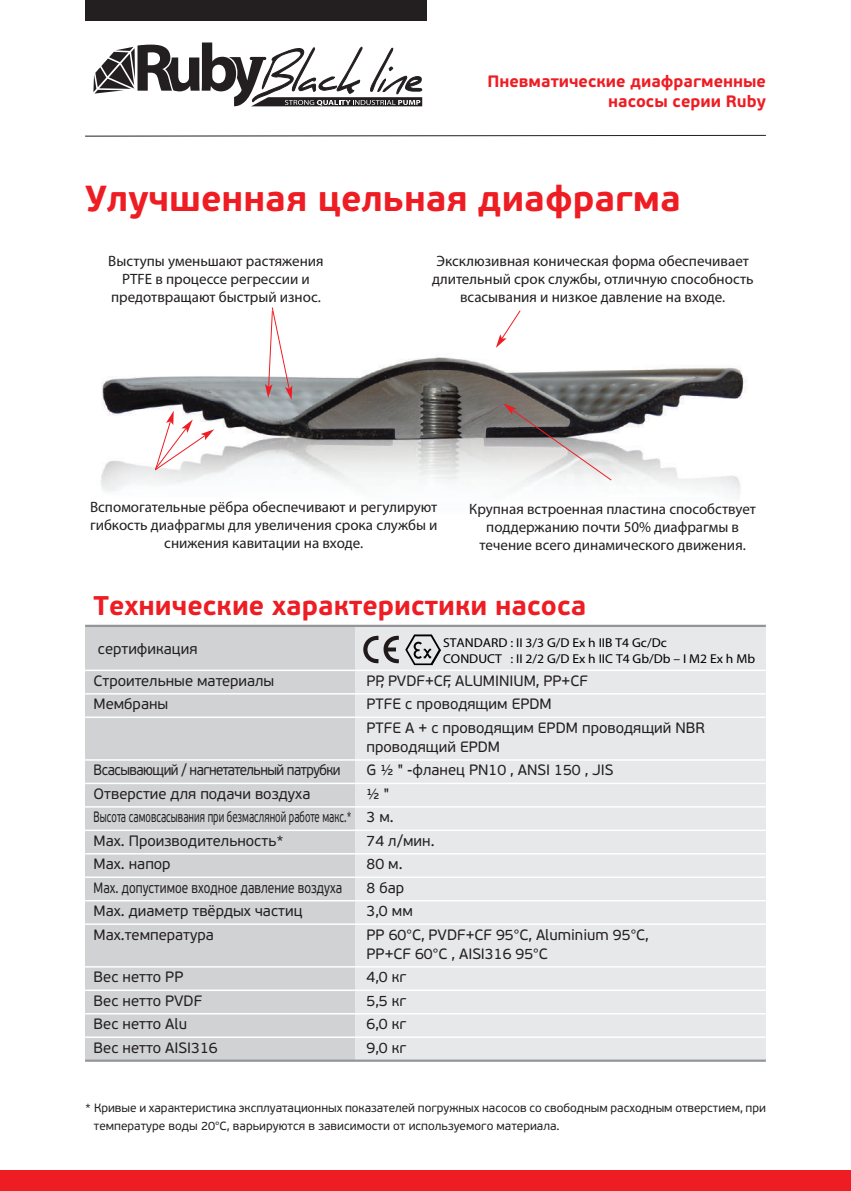
<style>
.page{position:relative;width:851px;height:1191px;background:#fff}
.page>*{position:absolute;margin:0;border:0;box-sizing:border-box;transform-origin:0 0}
.t1{font:700 36px "PF Beau Sans Pro";color:#ee1d23}
.t2{font:700 27px "PF Beau Sans Pro";color:#ee1d23}
.t3{font:700 16.5px/19.5px "PF Beau Sans Pro";color:#ee1d23;text-align:right}
.t4{font:15px/23.4px "PF Beau Sans Pro";color:#231f20}
.t5{font:15px/18px "Myriad Pro";color:#231f20;text-align:center}
.t6{font:15px "PF Beau Sans Pro";color:#231f20;scale:.8 1}
.t7{font:15px "PF Beau Sans Pro";letter-spacing:-.04em;color:#231f20;scale:.9 1}
.t8{font:12.9px/15.5px "Myriad Pro";color:#000;scale:1.05 1}
.t9{font:12px/18px "PF Beau Sans Pro";color:#231f20}
</style>
<div class="page">
<div style="left:0;top:1169px;width:850px;height:22px;background:#ee1d23"></div>
<svg style="left:85px;top:135px;width:681px;height:2px"></svg>
<div style="left:85px;top:0;width:341px;height:21px;background:#231f20"></div>
<svg style="left:93px;top:42px;width:329px;height:64px"></svg>
<div style="left:85px;top:626px;width:269px;height:433px;background:#d1d2d4"></div>
<div style="left:355px;top:626px;width:410px;height:433px;background:#e7e8e9"></div>
<hr style="left:85px;top:625px;width:680px;height:2px;background:#939598">
<hr style="left:85px;top:669px;width:680px;height:2px;background:#fff">
<hr style="left:85px;top:693px;width:680px;height:1px;background:#fff">
<hr style="left:85px;top:716px;width:680px;height:2px;background:#fff">
<hr style="left:85px;top:759px;width:680px;height:1px;background:#fff">
<hr style="left:85px;top:782px;width:680px;height:2px;background:#fff">
<hr style="left:85px;top:806px;width:680px;height:1px;background:#fff">
<hr style="left:85px;top:829px;width:680px;height:2px;background:#fff">
<hr style="left:85px;top:853px;width:680px;height:1px;background:#fff">
<hr style="left:85px;top:876px;width:680px;height:2px;background:#fff">
<hr style="left:85px;top:900px;width:680px;height:1px;background:#fff">
<hr style="left:85px;top:923px;width:680px;height:2px;background:#fff">
<hr style="left:85px;top:966px;width:680px;height:1px;background:#fff">
<hr style="left:85px;top:989px;width:680px;height:2px;background:#fff">
<hr style="left:85px;top:1013px;width:680px;height:1px;background:#fff">
<hr style="left:85px;top:1036px;width:680px;height:2px;background:#fff">
<hr style="left:85px;top:1059px;width:680px;height:2px;background:#939598">
<img style="left:101px;top:357px;width:646px;height:142px">
<svg style="left:496px;top:310px;width:25px;height:38px"></svg>
<svg style="left:503px;top:403px;width:109px;height:78px;background:#a39e9e"></svg>
<svg style="left:265px;top:307px;width:27px;height:110px"></svg>
<svg style="left:154px;top:411px;width:60px;height:60px"></svg>
<svg style="left:405px;top:634px;width:35px;height:31px"></svg>
<svg style="left:363px;top:635px;width:36px;height:29px"></svg>
<p class="t3" style="left:487px;top:72px;width:280px">Пневматические диафрагменные насосы серии Ruby</p>
<h1 class="t1" style="left:85px;top:176px;width:597px">Улучшенная цельная диафрагма</h1>
<p class="t5" style="left:432px;top:254px;width:323px">Эксклюзивная коническая форма обеспечивает длительный срок службы, отличную способность всасывания и низкое давление на входе.</p>
<p class="t5" style="left:108px;top:254px;width:217px">Выступы уменьшают растяжения<br>PTFE в процессе регрессии и предотвращают быстрый износ.</p>
<p class="t5" style="left:90px;top:499px;width:349px">Вспомогательные рёбра обеспечивают и регулируют гибкость диафрагмы для увеличения срока службы и снижения кавитации на входе.</p>
<p class="t5" style="left:469px;top:501px;width:288px">Крупная встроенная пластина способствует поддержанию почти 50% диафрагмы в течение всего динамического движения.</p>
<h2 class="t2" style="left:94px;top:588px;width:494px">Технические характеристики насоса</h2>
<p class="t4" style="left:98px;top:637px;width:101px">сертификация</p>
<p class="t8" style="left:443px;top:636px;width:298px">STANDARD : II 3/3 G/D Ex h IIB T4 Gc/Dc<br>CONDUCT : II 2/2 G/D Ex h IIC T4 Gb/Db – I M2 Ex h Mb</p>
<p class="t4" style="left:94px;top:669px;width:182px">Строительные материалы</p>
<p class="t4" style="left:366px;top:669px;width:223px">PP, PVDF+CF, ALUMINIUM, PP+CF</p>
<p class="t4" style="left:94px;top:693px;width:76px">Мембраны</p>
<p class="t4" style="left:366px;top:693px;width:340px">PTFE с проводящим EPDM<br>PTFE A + с проводящим EPDM проводящий NBR</p>
<p class="t4" style="left:366px;top:735px;width:135px">проводящий EPDM</p>
<p class="t7" style="left:94px;top:761px;width:276px">Всасывающий / нагнетательный патрубки</p>
<p class="t4" style="left:366px;top:759px;width:248px">G ½ " -фланец PN10 , ANSI 150 , JIS</p>
<p class="t4" style="left:94px;top:782px;width:218px">Отверстие для подачи воздуха</p>
<p class="t4" style="left:94px;top:782px;width:301px;text-indent:273px">½ "<br>Высота самовсасывания при безмасляной работе макс.* 3 м.<br>Max. Производительность*</p>
<p class="t4" style="left:366px;top:829px;width:69px">74 л/мин.</p>
<p class="t4" style="left:94px;top:852px;width:79px">Max. напор</p>
<p class="t4" style="left:366px;top:852px;width:38px">80 м.</p>
<p class="t6" style="left:94px;top:879px;width:312px">Max. допустимое входное давление воздуха</p>
<p class="t4" style="left:366px;top:876px;width:39px">8 бар</p>
<p class="t4" style="left:94px;top:899px;width:210px">Max. диаметр твёрдых частиц</p>
<p class="t4" style="left:366px;top:899px;width:48px">3,0 мм</p>
<p class="t4" style="left:94px;top:923px;width:122px">Max.температура</p>
<p class="t4" style="left:366px;top:925px;width:284px;line-height:19.2px">PP 60°C, PVDF+CF 95°C, Aluminium 95°C,<br>PP+CF 60°C , AISI316 95°C</p>
<p class="t4" style="left:94px;top:965px;width:91px">Вес нетто PP</p>
<p class="t4" style="left:366px;top:965px;width:41px">4,0 кг</p>
<p class="t4" style="left:94px;top:989px;width:110px">Вес нетто PVDF</p>
<p class="t4" style="left:366px;top:989px;width:41px">5,5 кг</p>
<p class="t4" style="left:94px;top:1012px;width:95px">Вес нетто Alu</p>
<p class="t4" style="left:366px;top:1012px;width:41px">6,0 кг</p>
<p class="t4" style="left:94px;top:1036px;width:126px">Вес нетто AISI316</p>
<p class="t4" style="left:366px;top:1036px;width:41px">9,0 кг</p>
<p class="t9" style="left:94px;top:1099px;width:673px;text-indent:-9px">* Кривые и характеристика эксплуатационных показателей погружных насосов со свободным расходным отверстием, при температуре воды 20°С, варьируются в зависимости от используемого материала.</p>
</div>
